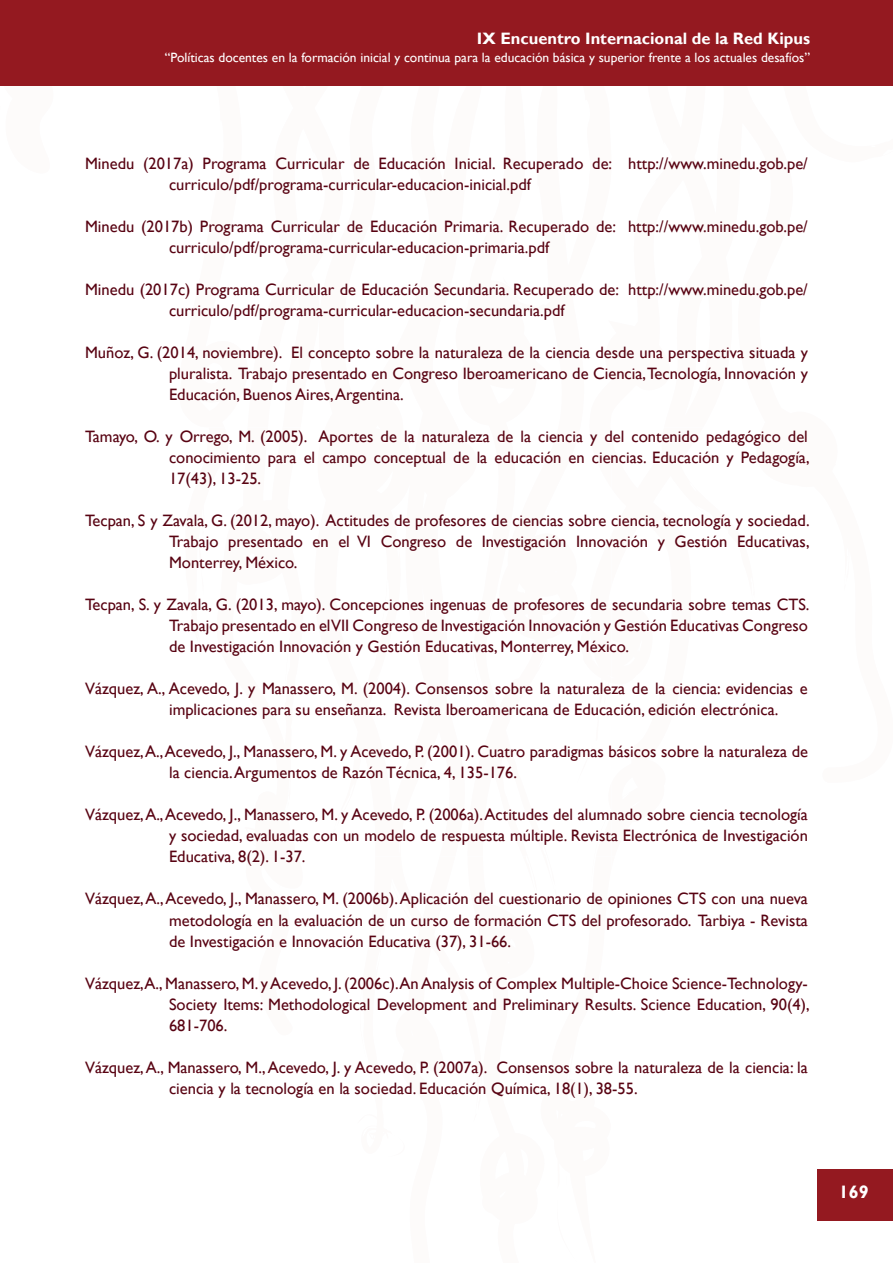
<style>
.page{position:relative;width:893px;height:1263px;background:#fff}
.page>*{position:absolute;margin:0;border:0;box-sizing:border-box;transform-origin:0 0}
.t1{font:700 18px "Gill Sans";color:#fff}
.biblo{font:16.5px/21px "Gill Sans";color:#580312;text-align:justify}
.t2{font:700 16.5px "Gill Sans";color:#fff}
.t3{font:13.5px "Gill Sans";color:#fff}
</style>
<div class="page">
<div style="left:818px;top:1169px;width:75px;height:51px;background:#941920"></div>
<div style="left:1px;top:0;width:892px;height:85px;background:#941920"></div>
<p class="t2" style="left:477px;top:28px;width:335px">IX Encuentro Internacional de la Red Kipus</p>
<p class="t3" style="left:165px;top:50px;width:647px">“Políticas docentes en la formación inicial y continua para la educación básica y superior frente a los actuales desafíos”</p>
<p class="biblo" style="left:169px;top:154px;width:640px;text-indent:-84px">Minedu (2017a) Programa Curricular de Educación Inicial. Recuperado de: http://www.minedu.gob.pe/ curriculo/pdf/programa-curricular-educacion-inicial.pdf</p>
<p class="biblo" style="left:169px;top:217px;width:640px;text-indent:-84px">Minedu (2017b) Programa Curricular de Educación Primaria. Recuperado de: http://www.minedu.gob.pe/ curriculo/pdf/programa-curricular-educacion-primaria.pdf</p>
<p class="biblo" style="left:169px;top:280px;width:640px;text-indent:-84px">Minedu (2017c) Programa Curricular de Educación Secundaria. Recuperado de: http://www.minedu.gob.pe/ curriculo/pdf/programa-curricular-educacion-secundaria.pdf</p>
<p class="biblo" style="left:169px;top:343px;width:640px;text-indent:-84px">Muñoz, G. (2014, noviembre). El concepto sobre la naturaleza de la ciencia desde una perspectiva situada y pluralista. Trabajo presentado en Congreso Iberoamericano de Ciencia,Tecnología, Innovación y Educación, Buenos Aires,Argentina.</p>
<p class="biblo" style="left:169px;top:427px;width:642px;text-indent:-84px">Tamayo, O. y Orrego, M. (2005). Aportes de la naturaleza de la ciencia y del contenido pedagógico del conocimiento para el campo conceptual de la educación en ciencias. Educación y Pedagogía, 17(43), 13-25.</p>
<p class="biblo" style="left:169px;top:511px;width:642px;text-indent:-84px">Tecpan, S y Zavala, G. (2012, mayo). Actitudes de profesores de ciencias sobre ciencia, tecnología y sociedad.<br>Trabajo presentado en el VI Congreso de Investigación Innovación y Gestión Educativas, Monterrey, México.</p>
<p class="biblo" style="left:169px;top:595px;width:642px;text-indent:-84px">Tecpan, S. y Zavala, G. (2013, mayo). Concepciones ingenuas de profesores de secundaria sobre temas CTS.<br>Trabajo presentado en elVII Congreso de Investigación Innovación y Gestión Educativas Congreso de Investigación Innovación y Gestión Educativas, Monterrey, México.</p>
<p class="biblo" style="left:169px;top:679px;width:640px;text-indent:-84px">Vázquez, A., Acevedo, J. y Manassero, M. (2004). Consensos sobre la naturaleza de la ciencia: evidencias e implicaciones para su enseñanza. Revista Iberoamericana de Educación, edición electrónica.</p>
<p class="biblo" style="left:169px;top:742px;width:640px;text-indent:-84px">Vázquez,A.,Acevedo, J., Manassero, M. y Acevedo, P. (2001). Cuatro paradigmas básicos sobre la naturaleza de la ciencia.Argumentos de Razón Técnica, 4, 135-176.</p>
<p class="biblo" style="left:169px;top:805px;width:640px;text-indent:-84px">Vázquez,A.,Acevedo, J., Manassero, M. y Acevedo, P. (2006a).Actitudes del alumnado sobre ciencia tecnología y sociedad, evaluadas con un modelo de respuesta múltiple. Revista Electrónica de Investigación Educativa, 8(2). 1-37.</p>
<p class="biblo" style="left:169px;top:889px;width:640px;text-indent:-84px">Vázquez,A.,Acevedo, J., Manassero, M. (2006b).Aplicación del cuestionario de opiniones CTS con una nueva metodología en la evaluación de un curso de formación CTS del profesorado. Tarbiya - Revista de Investigación e Innovación Educativa (37), 31-66.</p>
<p class="biblo" style="left:169px;top:973px;width:642px;text-indent:-84px">Vázquez,A.,Manassero,M. yAcevedo, J.(2006c).AnAnalysis of Complex Multiple-Choice Science-Technology-Society Items: Methodological Development and Preliminary Results. Science Education, 90(4), 681-706.</p>
<p class="biblo" style="left:169px;top:1057px;width:640px;text-indent:-84px">Vázquez,A., Manassero, M.,Acevedo, J. y Acevedo, P. (2007a). Consensos sobre la naturaleza de la ciencia: la ciencia y la tecnología en la sociedad. Educación Química, 18(1), 38-55.</p>
<p class="t1" style="left:839px;top:1181px;width:31px">169</p>
</div>
